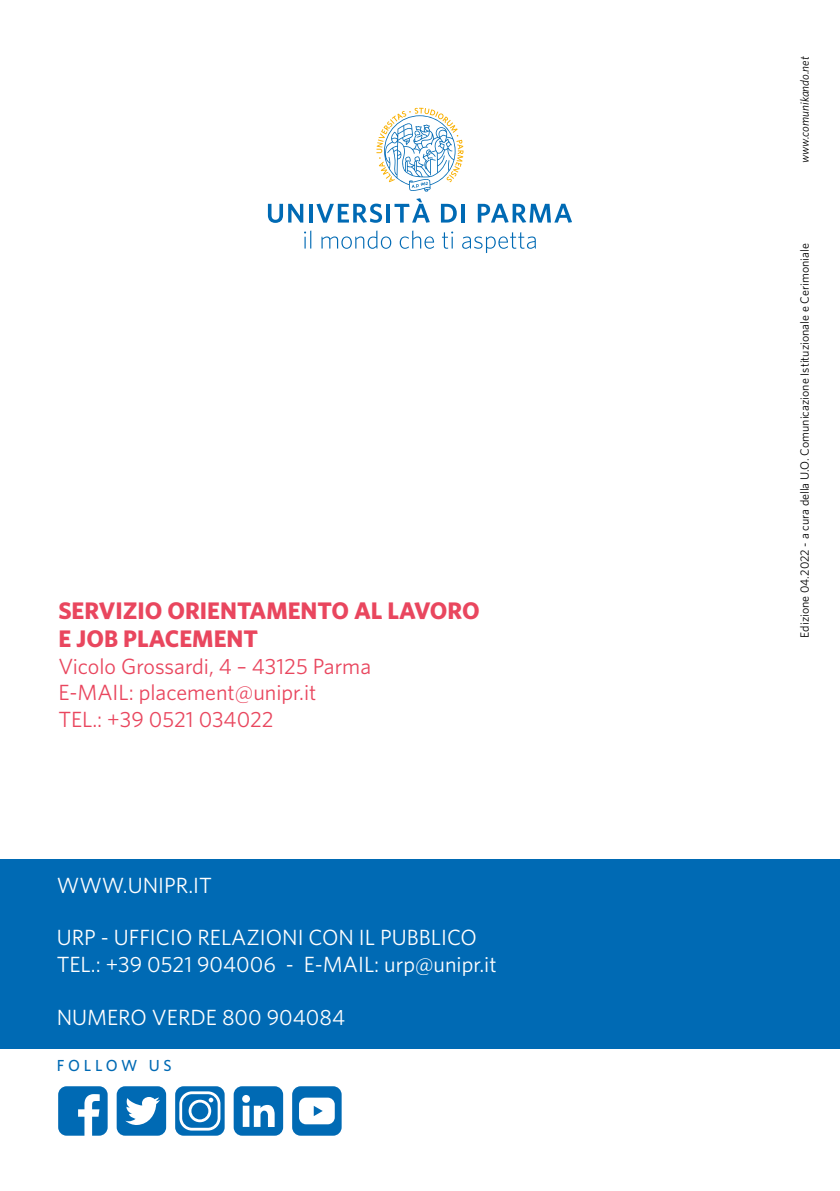
<style>
.page{position:relative;width:840px;height:1191px;background:#fff}
.page>*{position:absolute;margin:0;border:0;box-sizing:border-box;transform-origin:0 0}
.t1{font:700 24px/28.8px "Whitney";color:#e9465e}
.t2{font:22px/26.4px "Whitney";color:#fff}
.t3{font:22px/26.4px "Whitney";color:#e9465e}
.t4{font:500 16px "Whitney";letter-spacing:.235em;color:#006ab4}
.t5{font:12px "Whitney";color:#000}
.t6{font:italic 12px "Whitney";color:#000}
</style>
<div class="page">
<div style="left:0;top:859px;width:839px;height:190px;background:#006ab4"></div>
<svg style="left:58px;top:1086px;width:50px;height:49px"></svg>
<svg style="left:117px;top:1086px;width:49px;height:49px"></svg>
<svg style="left:175px;top:1086px;width:49px;height:49px"></svg>
<svg style="left:233px;top:1086px;width:50px;height:49px"></svg>
<svg style="left:292px;top:1086px;width:49px;height:49px"></svg>
<svg style="left:268px;top:204px;width:35px;height:19px"></svg>
<svg style="left:309px;top:204px;width:3px;height:18px"></svg>
<svg style="left:316px;top:204px;width:66px;height:19px"></svg>
<hr style="left:386px;top:204px;width:4px;height:18px;background:#006ab4">
<svg style="left:394px;top:198px;width:35px;height:25px"></svg>
<svg style="left:440px;top:204px;width:16px;height:18px"></svg>
<hr style="left:461px;top:204px;width:4px;height:18px;background:#006ab4">
<svg style="left:477px;top:204px;width:94px;height:19px"></svg>
<svg style="left:376px;top:108px;width:87px;height:84px"></svg>
<svg style="left:304px;top:230px;width:7px;height:18px"></svg>
<svg style="left:321px;top:230px;width:70px;height:19px"></svg>
<svg style="left:399px;top:230px;width:35px;height:19px"></svg>
<svg style="left:442px;top:231px;width:11px;height:18px"></svg>
<svg style="left:462px;top:232px;width:73px;height:21px"></svg>
<p class="t1" style="left:58px;top:595px;width:423px">SERVIZIO ORIENTAMENTO AL LAVORO<br>E JOB PLACEMENT</p>
<p class="t3" style="left:58px;top:652px;width:314px">Vicolo Grossardi, 4 – 43125 Parma<br>E-MAIL: placement@unipr.it<br>TEL.: +39 0521 034022</p>
<p class="t2" style="left:57px;top:871px;width:157px">WWW.UNIPR.IT</p>
<p class="t2" style="left:57px;top:924px;width:441px">URP - UFFICIO RELAZIONI CON IL PUBBLICO<br>TEL.: +39 0521 904006 - E-MAIL: urp@unipr.it</p>
<p class="t2" style="left:57px;top:1003px;width:290px">NUMERO VERDE 800 904084</p>
<p class="t4" style="left:57px;top:1056px;width:116px">FOLLOW US</p>
<p class="t6" style="left:797px;top:163px;width:108px;rotate:-90deg">www.comunikando.net</p>
<p class="t5" style="left:797px;top:637px;width:395px;rotate:-90deg">Edizione 04.2022 - a cura della U.O. Comunicazione Istituzionale e Cerimoniale</p>
</div>
